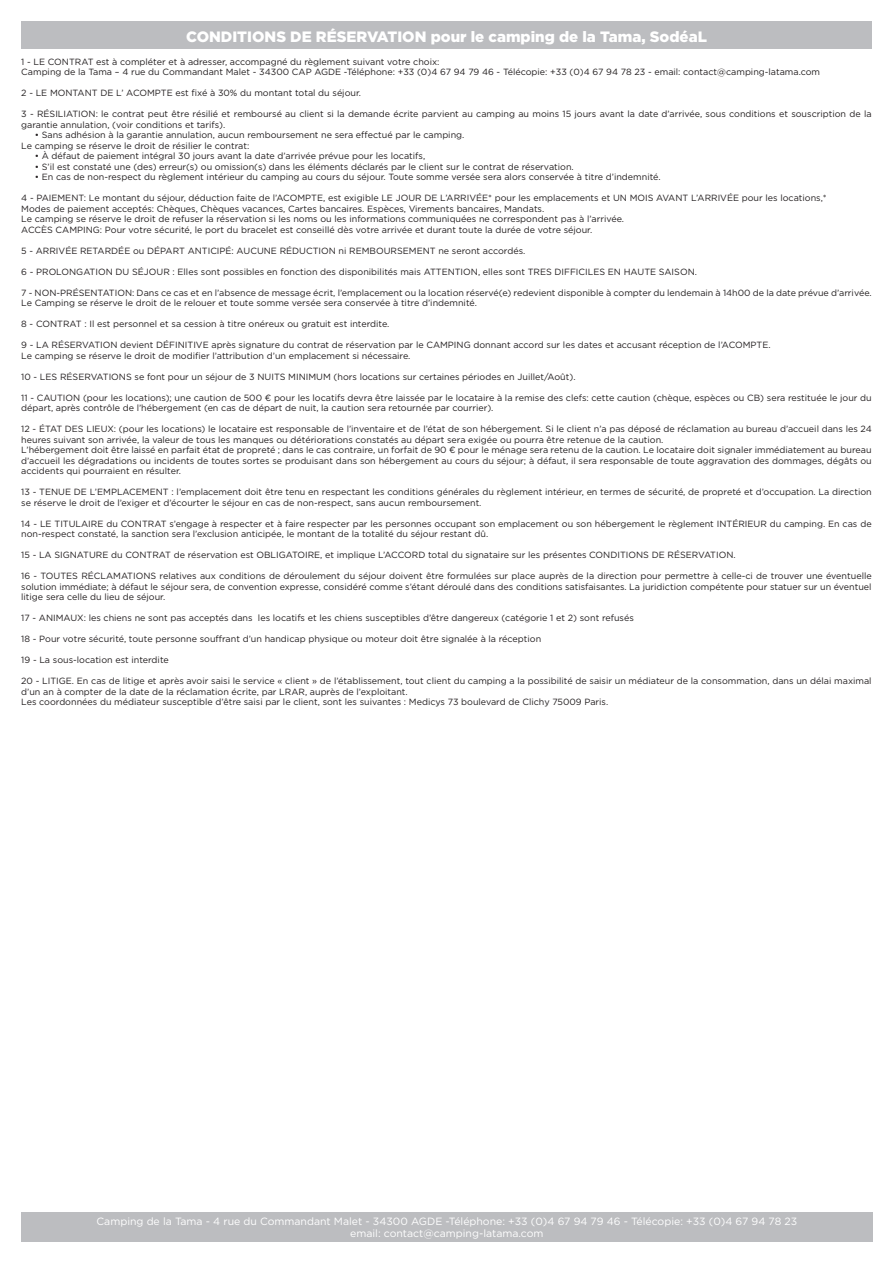
<style>
.page{position:relative;width:893px;height:1263px;background:#fff}
.page>*{position:absolute;margin:0;border:0;box-sizing:border-box;transform-origin:0 0}
.t1{font:900 15px "Gotham";color:#fff}
.t2{font:10.5px "Gotham";color:#fff}
.t3{font:9px/10.5px "Gotham";color:#231f20}
</style>
<div class="page">
<div style="left:21px;top:21px;width:851px;height:28px;background:#bcbdc0"></div>
<div style="left:21px;top:1212px;width:851px;height:30px;background:#bcbdc0"></div>
<p class="t1" style="left:186px;top:27px;width:522px">CONDITIONS DE RÉSERVATION pour le camping de la Tama, SodéaL</p>
<p class="t3" style="left:21px;top:56px;width:420px">1 - LE CONTRAT est à compléter et à adresser, accompagné du règlement suivant votre choix:</p>
<p class="t3" style="left:21px;top:66px;width:800px">Camping de la Tama – 4 rue du Commandant Malet - 34300 CAP AGDE -Téléphone: +33 (0)4 67 94 79 46 - Télécopie: +33 (0)4 67 94 78 23 - email: contact@camping-latama.com</p>
<p class="t3" style="left:21px;top:87px;width:341px">2 - LE MONTANT DE L’ ACOMPTE est fixé à 30% du montant total du séjour.</p>
<p class="t3" style="left:21px;top:108px;width:852px">3 - RÉSILIATION: le contrat peut être résilié et remboursé au client si la demande écrite parvient au camping au moins 15 jours avant la date d’arrivée, sous conditions et souscription de la garantie annulation, (voir conditions et tarifs).</p>
<p class="t3" style="left:35px;top:129px;width:431px">• Sans adhésion à la garantie annulation, aucun remboursement ne sera effectué par le camping.</p>
<p class="t3" style="left:21px;top:140px;width:230px">Le camping se réserve le droit de résilier le contrat:</p>
<p class="t3" style="left:35px;top:150px;width:392px">• À défaut de paiement intégral 30 jours avant la date d’arrivée prévue pour les locatifs,</p>
<p class="t3" style="left:35px;top:161px;width:540px">• S’il est constaté une (des) erreur(s) ou omission(s) dans les éléments déclarés par le client sur le contrat de réservation.</p>
<p class="t3" style="left:35px;top:171px;width:627px">• En cas de non-respect du règlement intérieur du camping au cours du séjour. Toute somme versée sera alors conservée à titre d’indemnité.</p>
<p class="t3" style="left:21px;top:192px;width:807px">4 - PAIEMENT: Le montant du séjour, déduction faite de l’ACOMPTE, est exigible LE JOUR DE L’ARRIVÉE* pour les emplacements et UN MOIS AVANT L’ARRIVÉE pour les locations,*</p>
<p class="t3" style="left:21px;top:203px;width:525px">Modes de paiement acceptés: Chèques, Chèques vacances, Cartes bancaires. Espèces, Virements bancaires, Mandats.</p>
<p class="t3" style="left:21px;top:213px;width:604px">Le camping se réserve le droit de refuser la réservation si les noms ou les informations communiquées ne correspondent pas à l’arrivée.</p>
<p class="t3" style="left:21px;top:224px;width:573px">ACCÈS CAMPING: Pour votre sécurité, le port du bracelet est conseillé dès votre arrivée et durant toute la durée de votre séjour.</p>
<p class="t3" style="left:21px;top:245px;width:506px">5 - ARRIVÉE RETARDÉE ou DÉPART ANTICIPÉ: AUCUNE RÉDUCTION ni REMBOURSEMENT ne seront accordés.</p>
<p class="t3" style="left:21px;top:266px;width:677px">6 - PROLONGATION DU SÉJOUR : Elles sont possibles en fonction des disponibilités mais ATTENTION, elles sont TRES DIFFICILES EN HAUTE SAISON.</p>
<p class="t3" style="left:21px;top:287px;width:852px">7 - NON-PRÉSENTATION: Dans ce cas et en l’absence de message écrit, l’emplacement ou la location réservé(e) redevient disponible à compter du lendemain à 14h00 de la date prévue d’arrivée.</p>
<p class="t3" style="left:21px;top:297px;width:457px">Le Camping se réserve le droit de le relouer et toute somme versée sera conservée à titre d’indemnité.</p>
<p class="t3" style="left:21px;top:318px;width:370px">8 - CONTRAT : Il est personnel et sa cession à titre onéreux ou gratuit est interdite.</p>
<p class="t3" style="left:21px;top:339px;width:751px">9 - LA RÉSERVATION devient DÉFINITIVE après signature du contrat de réservation par le CAMPING donnant accord sur les dates et accusant réception de l’ACOMPTE.</p>
<p class="t3" style="left:21px;top:350px;width:391px">Le camping se réserve le droit de modifier l’attribution d’un emplacement si nécessaire.</p>
<p class="t3" style="left:21px;top:371px;width:556px">10 - LES RÉSERVATIONS se font pour un séjour de 3 NUITS MINIMUM (hors locations sur certaines périodes en Juillet/Août).</p>
<p class="t3" style="left:21px;top:392px;width:852px">11 - CAUTION (pour les locations); une caution de 500 € pour les locatifs devra être laissée par le locataire à la remise des clefs: cette caution (chèque, espèces ou CB) sera restituée le jour du départ, après contrôle de l’hébergement (en cas de départ de nuit, la caution sera retournée par courrier).</p>
<p class="t3" style="left:21px;top:423px;width:852px">12 - ÉTAT DES LIEUX: (pour les locations) le locataire est responsable de l’inventaire et de l’état de son hébergement. Si le client n’a pas déposé de réclamation au bureau d’accueil dans les 24 heures suivant son arrivée, la valeur de tous les manques ou détériorations constatés au départ sera exigée ou pourra être retenue de la caution.</p>
<p class="t3" style="left:21px;top:444px;width:852px;text-align:justify">L’hébergement doit être laissé en parfait état de propreté ; dans le cas contraire, un forfait de 90 € pour le ménage sera retenu de la caution. Le locataire doit signaler immédiatement au bureau d’accueil les dégradations ou incidents de toutes sortes se produisant dans son hébergement au cours du séjour; à défaut, il sera responsable de toute aggravation des dommages, dégâts ou accidents qui pourraient en résulter.</p>
<p class="t3" style="left:21px;top:486px;width:852px">13 - TENUE DE L’EMPLACEMENT : l’emplacement doit être tenu en respectant les conditions générales du règlement intérieur, en termes de sécurité, de propreté et d’occupation. La direction se réserve le droit de l’exiger et d’écourter le séjour en cas de non-respect, sans aucun remboursement.</p>
<p class="t3" style="left:21px;top:518px;width:852px">14 - LE TITULAIRE du CONTRAT s’engage à respecter et à faire respecter par les personnes occupant son emplacement ou son hébergement le règlement INTÉRIEUR du camping. En cas de non-respect constaté, la sanction sera l’exclusion anticipée, le montant de la totalité du séjour restant dû.</p>
<p class="t3" style="left:21px;top:549px;width:716px">15 - LA SIGNATURE du CONTRAT de réservation est OBLIGATOIRE, et implique L’ACCORD total du signataire sur les présentes CONDITIONS DE RÉSERVATION.</p>
<p class="t3" style="left:21px;top:570px;width:852px;text-align:justify">16 - TOUTES RÉCLAMATIONS relatives aux conditions de déroulement du séjour doivent être formulées sur place auprès de la direction pour permettre à celle-ci de trouver une éventuelle solution immédiate; à défaut le séjour sera, de convention expresse, considéré comme s’étant déroulé dans des conditions satisfaisantes. La juridiction compétente pour statuer sur un éventuel litige sera celle du lieu de séjour.</p>
<p class="t3" style="left:21px;top:612px;width:614px">17 - ANIMAUX: les chiens ne sont pas acceptés dans les locatifs et les chiens susceptibles d’être dangereux (catégorie 1 et 2) sont refusés</p>
<p class="t3" style="left:21px;top:633px;width:522px">18 - Pour votre sécurité, toute personne souffrant d’un handicap physique ou moteur doit être signalée à la réception</p>
<p class="t3" style="left:21px;top:654px;width:149px">19 - La sous-location est interdite</p>
<p class="t3" style="left:21px;top:675px;width:852px">20 - LITIGE. En cas de litige et après avoir saisi le service « client » de l’établissement, tout client du camping a la possibilité de saisir un médiateur de la consommation, dans un délai maximal d’un an à compter de la date de la réclamation écrite, par LRAR, auprès de l’exploitant.</p>
<p class="t3" style="left:21px;top:696px;width:588px">Les coordonnées du médiateur susceptible d’être saisi par le client, sont les suivantes : Medicys 73 boulevard de Clichy 75009 Paris.</p>
<p class="t2" style="left:97px;top:1214px;width:702px">Camping de la Tama - 4 rue du Commandant Malet - 34300 AGDE -Téléphone: +33 (0)4 67 94 79 46 - Télécopie: +33 (0)4 67 94 78 23</p>
<p class="t2" style="left:350px;top:1226px;width:195px">email: contact@camping-latama.com</p>
</div>
